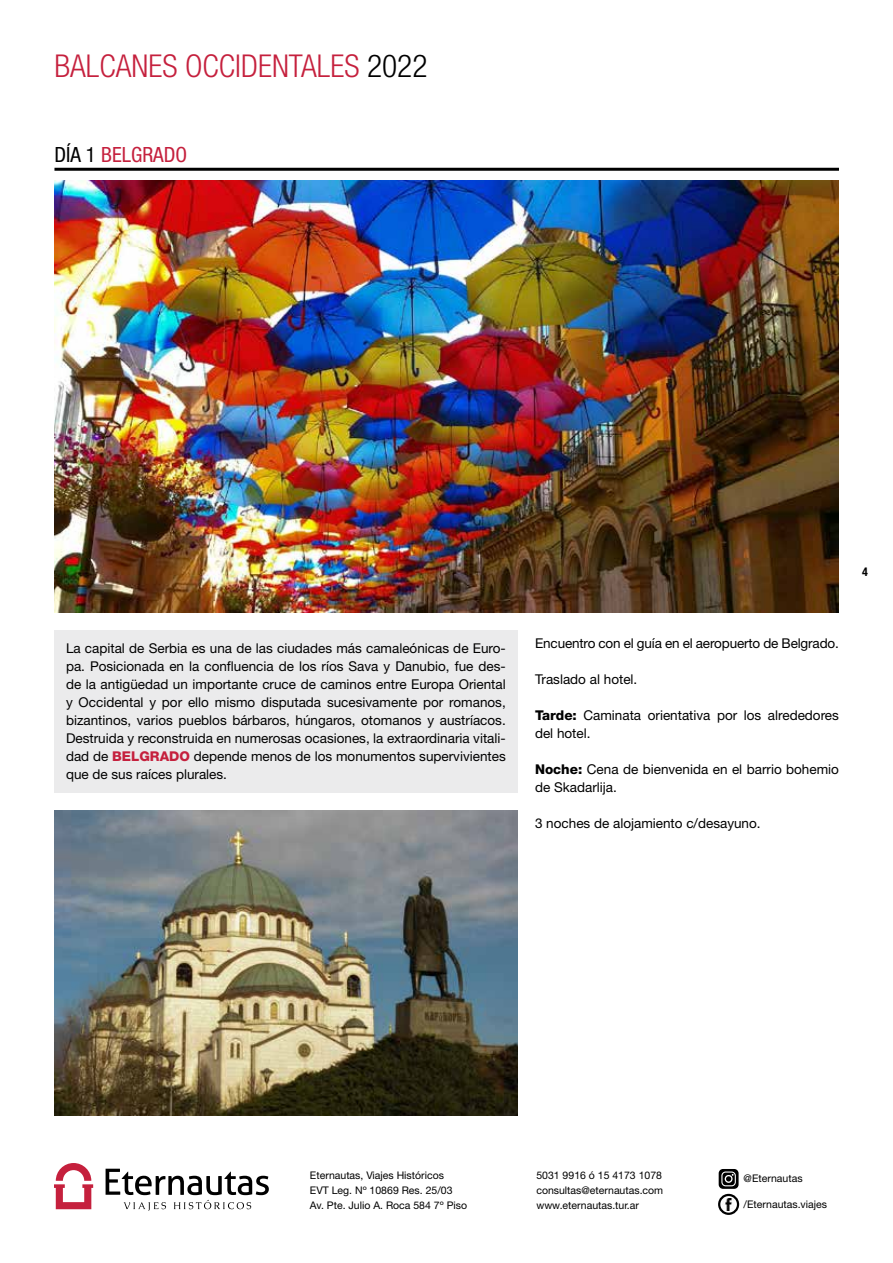
<style>
.page{position:relative;width:893px;height:1263px;background:#fff}
.page>*{position:absolute;margin:0;border:0;box-sizing:border-box;transform-origin:0 0}
.t1{font:300 condensed 31.5px "Helvetica Neue LT Std";color:#c5203d}
.t2{font:condensed 21px "Helvetica Neue";color:#c5203d}
.t3{font:13.5px/18px "Helvetica Neue";color:#000}
.t4{font:700 condensed 12px "Helvetica Neue";color:#000}
.t5{font:10.5px/15px "Helvetica Neue";color:#000}
.s1{color:#000}
.s2{font-weight:800;color:#c5203d}
.s3{font-weight:800}
</style>
<div class="page">
<svg style="left:54px;top:1163px;width:39px;height:46px"></svg>
<svg style="left:106px;top:1169px;width:163px;height:42px"></svg>
<svg style="left:723px;top:1198px;width:12px;height:12px"></svg>
<div style="left:718px;top:1194px;width:21px;height:21px;border:2px solid #000;border-radius:50%"></div>
<svg style="left:719px;top:1169px;width:20px;height:20px"></svg>
<img style="left:54px;top:180px;width:785px;height:432px">
<div style="left:54px;top:630px;width:464px;height:162px;background:#ebebec"></div>
<img style="left:54px;top:810px;width:464px;height:305px">
<hr style="left:54px;top:168px;width:785px;height:3px;background:#000">
<h1 class="t1" style="left:54px;top:47px;width:374px">BALCANES OCCIDENTALES <span class="s1">2022</span></h1>
<h2 class="t2" style="left:54px;top:142px;width:134px"><span class="s1">DÍA 1</span> BELGRADO</h2>
<p class="t3" style="left:66px;top:639px;width:441px;text-align:justify">La capital de Serbia es una de las ciudades más camaleónicas de Euro&shy;pa. Posicionada en la confluencia de los ríos Sava y Danubio, fue des&shy;de la antigüedad un importante cruce de caminos entre Europa Oriental y Occidental y por ello mismo disputada sucesivamente por romanos, bizantinos, varios pueblos bárbaros, húngaros, otomanos y austríacos.<br>Destruida y reconstruida en numerosas ocasiones, la extraordinaria vitali&shy;dad de <span class="s2">BELGRADO</span> depende menos de los monumentos supervivientes que de sus raíces plurales.</p>
<p class="t4" style="left:862px;top:564px;width:7px">4</p>
<p class="t3" style="left:535px;top:634px;width:305px">Encuentro con el guía en el aeropuerto de Belgrado.</p>
<p class="t3" style="left:535px;top:670px;width:104px">Traslado al hotel.</p>
<p class="t3" style="left:535px;top:706px;width:305px"><span class="s3">Tarde:</span> Caminata orientativa por los alrededores del hotel.</p>
<p class="t3" style="left:535px;top:760px;width:305px"><span class="s3">Noche:</span> Cena de bienvenida en el barrio bohemio de Skadarlija.</p>
<p class="t3" style="left:535px;top:814px;width:227px">3 noches de alojamiento c/desayuno.</p>
<p class="t5" style="left:310px;top:1168px;width:159px">Eternautas, Viajes Históricos<br>EVT Leg. Nº 10869 Res. 25/03<br>Av. Pte. Julio A. Roca 584 7º Piso</p>
<p class="t5" style="left:536px;top:1168px;width:128px;text-align:justify">5031 9916 ó 15 4173 1078 consultas@eternautas.com www.eternautas.tur.ar</p>
<p class="t5" style="left:744px;top:1171px;width:60px">@Eternautas</p>
<p class="t5" style="left:744px;top:1196px;width:85px">/Eternautas.viajes</p>
</div>
